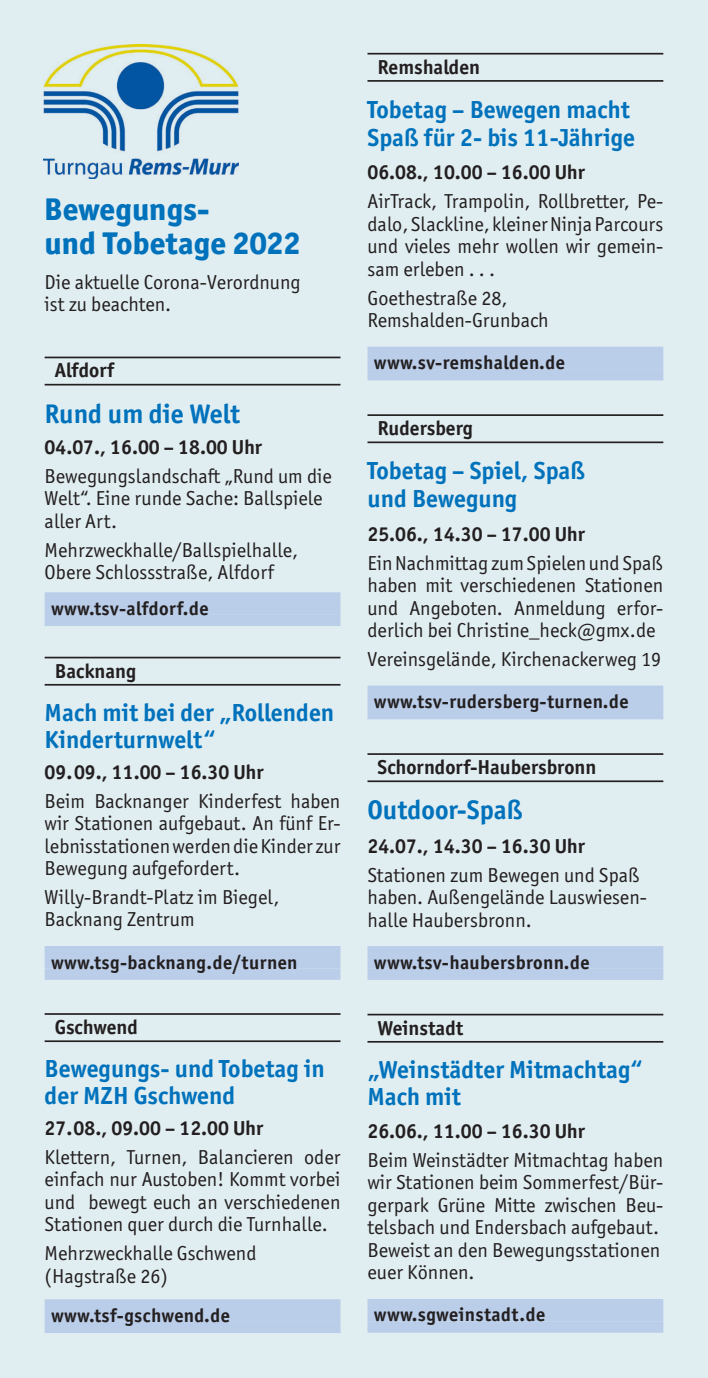
<style>
.page{position:relative;width:708px;height:1378px;background:#e1eef1}
.page>*{position:absolute;margin:0;border:0;box-sizing:border-box;transform-origin:0 0}
.t1{font:800 31.5px/33.8px "Officina Sans ITC Pro";color:#0072bc}
.t2{font:700 27px "Officina Sans ITC Pro";color:#0072bc}
.t3{font:700 24.75px/27px "Officina Sans ITC Pro";color:#0072bc}
.t4{font:20.25px/22.5px "Officina Sans ITC Pro";color:#231f20}
.t5{font:700 20.25px "Officina Sans ITC Pro";color:#231f20}
.t6{font:700 19.12px "Officina Sans ITC Pro";letter-spacing:.02em;color:#231f20}
</style>
<div class="page">
<hr style="left:45px;top:357px;width:295px;height:1px;background:#231f20">
<hr style="left:45px;top:384px;width:295px;height:1px;background:#231f20">
<div style="left:45px;top:592px;width:295px;height:23px;background:#bacde9"></div>
<div style="left:45px;top:615px;width:295px;height:11px;background:#bacde9"></div>
<hr style="left:45px;top:657px;width:295px;height:1px;background:#231f20">
<hr style="left:45px;top:684px;width:295px;height:1px;background:#231f20">
<div style="left:45px;top:946px;width:295px;height:22px;background:#bacde9"></div>
<div style="left:45px;top:968px;width:295px;height:12px;background:#bacde9"></div>
<hr style="left:45px;top:1013px;width:295px;height:2px;background:#231f20">
<hr style="left:45px;top:1040px;width:295px;height:2px;background:#231f20">
<div style="left:45px;top:1299px;width:295px;height:22px;background:#bacde9"></div>
<div style="left:45px;top:1321px;width:295px;height:12px;background:#bacde9"></div>
<hr style="left:367px;top:53px;width:296px;height:2px;background:#231f20">
<hr style="left:367px;top:80px;width:296px;height:2px;background:#231f20">
<div style="left:367px;top:347px;width:296px;height:22px;background:#bacde9"></div>
<div style="left:367px;top:369px;width:296px;height:11px;background:#bacde9"></div>
<hr style="left:367px;top:414px;width:296px;height:2px;background:#231f20">
<hr style="left:367px;top:441px;width:296px;height:2px;background:#231f20">
<div style="left:367px;top:685px;width:296px;height:23px;background:#bacde9"></div>
<div style="left:367px;top:708px;width:296px;height:11px;background:#bacde9"></div>
<hr style="left:367px;top:753px;width:296px;height:2px;background:#231f20">
<hr style="left:367px;top:780px;width:296px;height:2px;background:#231f20">
<div style="left:367px;top:946px;width:296px;height:22px;background:#bacde9"></div>
<div style="left:367px;top:968px;width:296px;height:12px;background:#bacde9"></div>
<hr style="left:367px;top:1013px;width:296px;height:2px;background:#231f20">
<hr style="left:367px;top:1041px;width:296px;height:1px;background:#231f20">
<div style="left:367px;top:1299px;width:296px;height:22px;background:#bacde9"></div>
<div style="left:367px;top:1321px;width:296px;height:11px;background:#bacde9"></div>
<img style="left:44px;top:45px;width:194px;height:133px">
<h1 class="t1" style="left:45px;top:192px;width:258px">Bewegungs-<br>und Tobetage 2022</h1>
<p class="t4" style="left:45px;top:271px;width:258px">Die aktuelle Corona-Verordnung ist zu beachten.</p>
<p class="t5" style="left:55px;top:358px;width:61px">Alfdorf</p>
<h2 class="t2" style="left:45px;top:397px;width:197px">Rund um die Welt</h2>
<p class="t5" style="left:45px;top:434px;width:219px">04.07., 16.00 – 18.00 Uhr</p>
<p class="t4" style="left:45px;top:464px;width:289px">Bewegungslandschaft „Rund um die<br>Welt“. Eine runde Sache: Ballspiele aller Art.</p>
<p class="t4" style="left:45px;top:538px;width:255px">Mehrzweckhalle/Ballspielhalle,<br>Obere Schlossstraße, Alfdorf</p>
<p class="t6" style="left:51px;top:596px;width:159px">www.tsv-alfdorf.de</p>
<p class="t5" style="left:55px;top:658px;width:83px">Backnang</p>
<p class="t3" style="left:45px;top:698px;width:291px">Mach mit bei der „Rollenden<br>Kinderturnwelt“</p>
<p class="t5" style="left:45px;top:759px;width:221px">09.09., 11.00 – 16.30 Uhr</p>
<p class="t4" style="left:45px;top:789px;width:297px;text-align:justify">Beim Backnanger Kinderfest haben wir Stationen aufgebaut. An fünf Er&shy;lebnisstationen werden die Kinder zur Bewegung aufgefordert.</p>
<p class="t4" style="left:45px;top:886px;width:236px">Willy-Brandt-Platz im Biegel,<br>Backnang Zentrum</p>
<p class="t6" style="left:51px;top:950px;width:248px">www.tsg-backnang.de/turnen</p>
<p class="t5" style="left:55px;top:1014px;width:85px">Gschwend</p>
<p class="t3" style="left:45px;top:1055px;width:281px">Bewegungs- und Tobetag in der MZH Gschwend</p>
<p class="t5" style="left:45px;top:1115px;width:220px">27.08., 09.00 – 12.00 Uhr</p>
<p class="t4" style="left:45px;top:1146px;width:297px;text-align:justify">Klettern, Turnen, Balancieren oder einfach nur Austoben! Kommt vorbei und bewegt euch an verschiedenen Stationen quer durch die Turnhalle.</p>
<p class="t4" style="left:45px;top:1242px;width:213px">Mehrzweckhalle Gschwend (Hagstraße 26)</p>
<p class="t6" style="left:51px;top:1303px;width:180px">www.tsf-gschwend.de</p>
<p class="t5" style="left:378px;top:54px;width:104px">Remshalden</p>
<p class="t3" style="left:367px;top:95px;width:269px;line-height:28.1px">Tobetag – Bewegen macht<br>Spaß für 2- bis 11-Jährige</p>
<p class="t5" style="left:367px;top:160px;width:219px">06.08., 10.00 – 16.00 Uhr</p>
<p class="t4" style="left:367px;top:190px;width:297px;text-align:justify">AirTrack, Trampolin, Rollbretter, Pe&shy;dalo, Slackline, kleiner Ninja Parcours und vieles mehr wollen wir gemein&shy;sam erleben . . .</p>
<p class="t4" style="left:367px;top:286px;width:183px">Goethestraße 28,<br>Remshalden-Grunbach</p>
<p class="t6" style="left:374px;top:351px;width:193px">www.sv-remshalden.de</p>
<p class="t5" style="left:378px;top:416px;width:97px">Rudersberg</p>
<p class="t3" style="left:367px;top:456px;width:219px;line-height:28.1px">Tobetag – Spiel, Spaß und Bewegung</p>
<p class="t5" style="left:367px;top:521px;width:219px">25.06., 14.30 – 17.00 Uhr</p>
<p class="t4" style="left:367px;top:551px;width:297px;text-align:justify">Ein Nachmittag zum Spielen und Spaß haben mit verschiedenen Stationen und Angeboten. Anmeldung erfor&shy;derlich bei Christine_heck@gmx.de</p>
<p class="t4" style="left:367px;top:648px;width:295px">Vereinsgelände, Kirchenackerweg 19</p>
<p class="t6" style="left:374px;top:690px;width:256px">www.tsv-rudersberg-turnen.de</p>
<p class="t5" style="left:378px;top:754px;width:220px">Schorndorf-Haubersbronn</p>
<h2 class="t2" style="left:367px;top:793px;width:157px">Outdoor-Spaß</h2>
<p class="t5" style="left:367px;top:833px;width:219px">24.07., 14.30 – 16.30 Uhr</p>
<p class="t4" style="left:367px;top:863px;width:281px">Stationen zum Bewegen und Spaß haben. Außengelände Lauswiesen&shy;halle Haubersbronn.</p>
<p class="t6" style="left:374px;top:950px;width:217px">www.tsv-haubersbronn.de</p>
<p class="t5" style="left:378px;top:1015px;width:87px">Weinstadt</p>
<p class="t3" style="left:367px;top:1055px;width:277px">„Weinstädter Mitmachtag“<br>Mach mit</p>
<p class="t5" style="left:367px;top:1118px;width:219px">26.06., 11.00 – 16.30 Uhr</p>
<p class="t4" style="left:367px;top:1148px;width:297px">Beim Weinstädter Mitmachtag haben wir Stationen beim Sommerfest/Bür&shy;gerpark Grüne Mitte zwischen Beu&shy;telsbach und Endersbach aufgebaut.<br>Beweist an den Bewegungsstationen euer Können.</p>
<p class="t6" style="left:374px;top:1303px;width:173px">www.sgweinstadt.de</p>
</div>
